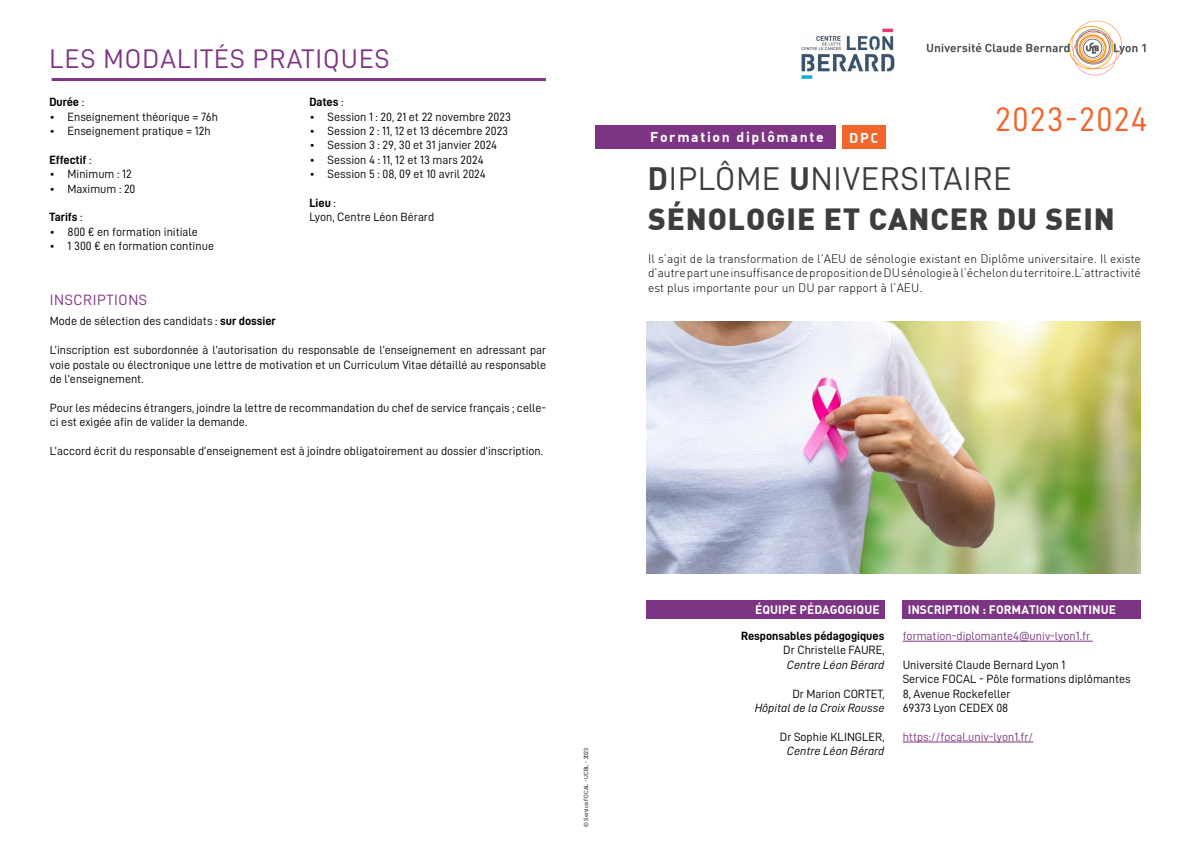
<style>
.page{position:relative;width:1191px;height:842px;background:#fff}
.page>*{position:absolute;margin:0;border:0;box-sizing:border-box;transform-origin:0 0}
.t1{font:34px "D DIN";letter-spacing:.03em;color:#f2652b}
.t2{font:33px "D DIN";letter-spacing:.03em;color:#3d3e3c}
.t3{font:900 30px "DIN";letter-spacing:.03em;color:#3d3e3c}
.t4{font:27px "D DIN";letter-spacing:.04em;color:#7d3483}
.t5{font:15px "D DIN";letter-spacing:.04em;color:#7d3483}
.t6{font:700 14px "DIN Alternate";color:#fff}
.t7{font:12px/14.4px "D DIN";color:#000}
.t8{font:300 12px/14.4px "DIN";color:#000;text-align:justify}
.t9{font:12px "D DIN";color:#7d3483}
.t10{font:12px "D DIN Bold";color:#000}
.t11{font:12px "D DIN Italic";color:#000}
.t12{font:700 12px "DIN Alternate";color:#fff}
.t13{font:6px "D DIN";color:#000}
.s1{font-family:"D DIN"}
.s2{font-family:"D DIN Bold"}
</style>
<div class="page">
<div style="left:595px;top:126px;width:241px;height:23px;background:#7d3483"></div>
<img style="left:926px;top:20px;width:220px;height:56px">
<img style="left:646px;top:322px;width:494px;height:251px">
<div style="left:646px;top:600px;width:238px;height:19px;background:#7d3483"></div>
<div style="left:902px;top:600px;width:238px;height:19px;background:#7d3483"></div>
<hr style="left:902px;top:641px;width:190px;height:1px;background:#7d3483">
<hr style="left:902px;top:742px;width:131px;height:1px;background:#7d3483">
<img style="left:801px;top:28px;width:94px;height:52px">
<hr style="left:52px;top:78px;width:494px;height:3px;background:#7d3483">
<div style="left:842px;top:126px;width:43px;height:23px;background:#f2652b"></div>
<h3 class="t4" style="left:49px;top:44px;width:342px">les modalités pratiqu es</h3>
<p class="t10" style="left:49px;top:95px;width:36px">Durée <span class="s1">:</span></p>
<p class="t7" style="left:49px;top:109px;width:170px">• Enseignement théorique = 76h</p>
<p class="t7" style="left:49px;top:123px;width:163px">• Enseignement pratique = 12h</p>
<p class="t10" style="left:49px;top:153px;width:44px">Effectif <span class="s1">:</span></p>
<p class="t7" style="left:49px;top:167px;width:84px">• Minimum : 12</p>
<p class="t7" style="left:49px;top:181px;width:87px">• Maximum : 20</p>
<p class="t10" style="left:49px;top:211px;width:34px">Tarifs <span class="s1">:</span></p>
<p class="t7" style="left:49px;top:224px;width:150px">• 800 € en formation initiale</p>
<p class="t7" style="left:49px;top:239px;width:166px">• 1 300 € en formation continue</p>
<p class="t10" style="left:310px;top:95px;width:35px">Dates <span class="s1">:</span></p>
<p class="t7" style="left:310px;top:109px;width:203px">• Session 1 : 20, 21 et 22 novembre 2023</p>
<p class="t7" style="left:310px;top:123px;width:200px">• Session 2 : 11, 12 et 13 décembre 2023</p>
<p class="t7" style="left:310px;top:138px;width:189px">• Session 3 : 29, 30 et 31 janvier 2024</p>
<p class="t7" style="left:310px;top:152px;width:176px">• Session 4 : 11, 12 et 13 mars 2024</p>
<p class="t7" style="left:310px;top:167px;width:178px">• Session 5 : 08, 09 et 10 avril 2024</p>
<p class="t10" style="left:310px;top:196px;width:28px">Lieu <span class="s1">:</span></p>
<p class="t7" style="left:310px;top:210px;width:126px">Lyon, Centre Léon Bérard</p>
<p class="t5" style="left:50px;top:292px;width:99px">I nscriptions</p>
<p class="t7" style="left:50px;top:314px;width:228px">Mode de sélection des candidats : <span class="s2">sur dossier</span></p>
<p class="t7" style="left:50px;top:343px;width:498px;text-align:justify">L’inscription est subordonnée à l’autorisation du responsable de l’enseignement en adressant par voie postale ou électronique une lettre de motivation et un Curriculum Vitae détaillé au responsable de l’enseignement.</p>
<p class="t7" style="left:50px;top:400px;width:498px">Pour les médecins étrangers, joindre la lettre de recommandation du chef de service français ; celle&shy;ci est exigée afin de valider la demande.</p>
<p class="t7" style="left:50px;top:443px;width:495px">L’accord écrit du responsable d’enseignement est à joindre obligatoirement au dossier d’inscription.</p>
<p class="t13" style="left:582px;top:827px;width:80px;rotate:-90deg">© Service FOCAL - UCBL - 2023</p>
<p class="t6" style="left:650px;top:128px;width:175px">FORMATION DIPLÔMANTE</p>
<p class="t6" style="left:849px;top:129px;width:11px">DPC</p>
<h1 class="t1" style="left:995px;top:101px;width:154px">2023-2024</h1>
<h2 class="t2" style="left:648px;top:161px;width:365px"><span class="s2">d</span>iplôme <span class="s2">u</span>niversitaire</h2>
<h3 class="t3" style="left:648px;top:199px;width:468px">SÉNOLOGIE ET CANCER DU SEIN</h3>
<p class="t8" style="left:648px;top:251px;width:494px">Il s’agit de la transformation de l’AEU de sénologie existant en Diplôme universitaire. Il existe d’autre part une insuffisance de proposition de DU sénologie à l’échelon du territoire.L’attractivité est plus importante pour un DU par rapport à l’AEU.</p>
<p class="t12" style="left:755px;top:602px;width:126px">ÉQUIPE PÉDAGOGIQUE</p>
<p class="t12" style="left:907px;top:602px;width:210px">INSCRIPTION : FORMATION CONTINUE</p>
<p class="t9" style="left:902px;top:629px;width:189px">formation-diplomante4@univ-lyon1.fr</p>
<p class="t7" style="left:902px;top:657px;width:230px">Université Claude Bernard Lyon 1<br>Service FOCAL - Pôle formations diplômantes<br>8, Avenue Rockefeller<br>69373 Lyon CEDEX 08</p>
<p class="t9" style="left:902px;top:730px;width:132px">https://focal.univ-lyon1.fr/</p>
<p class="t10" style="left:741px;top:629px;width:145px">Responsables pédagogiques</p>
<p class="t7" style="left:783px;top:643px;width:103px">Dr Christelle FAURE,</p>
<p class="t11" style="left:786px;top:658px;width:99px">Centre Léon Bérard</p>
<p class="t7" style="left:792px;top:686px;width:93px">Dr Marion Cortet,</p>
<p class="t11" style="left:754px;top:701px;width:131px">Hôpital de la Croix Rousse</p>
<p class="t7" style="left:780px;top:729px;width:106px">Dr Sophie Klingler,</p>
<p class="t11" style="left:786px;top:744px;width:99px">Centre Léon Bérard</p>
</div>
